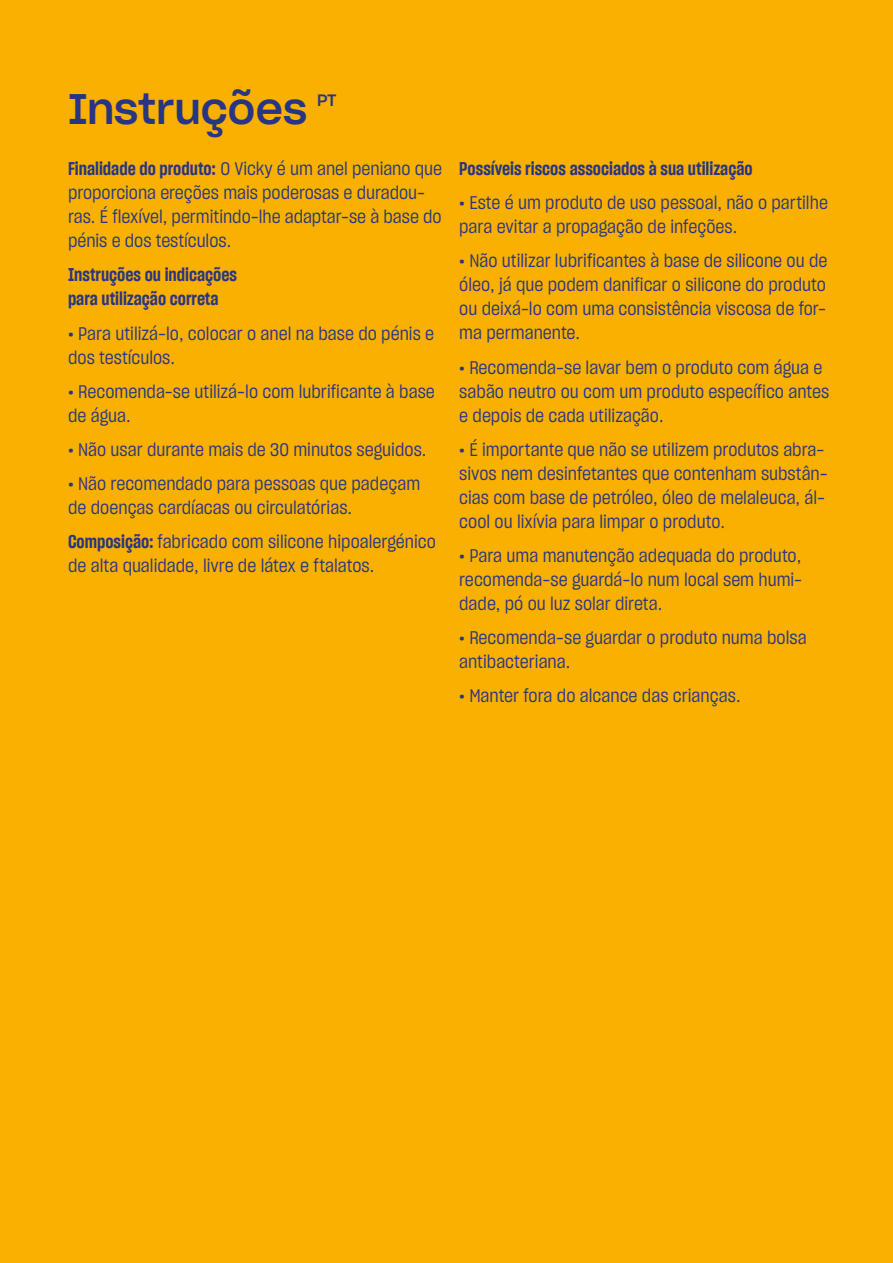
<style>
.page{position:relative;width:893px;height:1263px;background:#f9b000}
.page>*{position:absolute;margin:0;border:0;box-sizing:border-box;transform-origin:0 0}
.t1{font:42px "Sharp Grotesk Medium 20";letter-spacing:.005em;color:#283583}
.t2{font:18px/24px "Sharp Grotesk Book 16";color:#283583}
.t3{font:18px/24px "Sharp Grotesk Sm Bold 15";color:#283583}
.t4{font:16.2px "Sharp Grotesk Medium 20";color:#283583}
.s1{font-family:"Sharp Grotesk Sm Bold 15"}
.s2{font-family:"Sharp Grotesk Sm Bold 20"}
</style>
<div class="page">
<h1 class="t1" style="left:68px;top:73px;width:241px">Instruções</h1>
<p class="t4" style="left:317px;top:86px;width:21px">PT</p>
<p class="t2" style="left:68px;top:156px;width:375px"><span class="s1">Finalidade do produto:</span> O Vicky é um anel peniano que proporciona ereções mais poderosas e duradou&shy;ras. É flexível, permitindo-lhe adaptar-se à base do pénis e dos testículos.</p>
<p class="t3" style="left:68px;top:262px;width:170px">Instruções ou indicações para utilização correta</p>
<p class="t2" style="left:68px;top:321px;width:368px"><span class="s2">·</span> Para utilizá-lo, colocar o anel na base do pénis e dos testículos.</p>
<p class="t2" style="left:68px;top:379px;width:368px"><span class="s2">·</span> Recomenda-se utilizá-lo com lubrificante à base de água.</p>
<p class="t2" style="left:68px;top:432px;width:360px;line-height:34.2px"><span class="s2">·</span> Não usar durante mais de 30 minutos seguidos. <span class="s2">·</span> Não recomendado para pessoas que padeçam</p>
<p class="t2" style="left:68px;top:490px;width:369px;line-height:34.2px">de doenças cardíacas ou circulatórias.<br><span class="s1">Composição:</span> fabricado com silicone hipoalergénico</p>
<p class="t2" style="left:68px;top:554px;width:308px">de alta qualidade, livre de látex e ftalatos.</p>
<p class="t3" style="left:459px;top:156px;width:295px">Possíveis riscos associados à sua utilização</p>
<p class="t2" style="left:459px;top:191px;width:370px"><span class="s2">·</span> Este é um produto de uso pessoal, não o partilhe para evitar a propagação de infeções.</p>
<p class="t2" style="left:459px;top:249px;width:370px;text-align:justify"><span class="s2">·</span> Não utilizar lubrificantes à base de silicone ou de óleo, já que podem danificar o silicone do produto ou deixá-lo com uma consistência viscosa de for&shy;ma permanente.</p>
<p class="t2" style="left:459px;top:355px;width:372px"><span class="s2">·</span> Recomenda-se lavar bem o produto com água e sabão neutro ou com um produto específico antes e depois de cada utilização.</p>
<p class="t2" style="left:459px;top:437px;width:370px"><span class="s2">·</span> É importante que não se utilizem produtos abra&shy;sivos nem desinfetantes que contenham substân&shy;cias com base de petróleo, óleo de melaleuca, ál&shy;cool ou lixívia para limpar o produto.</p>
<p class="t2" style="left:459px;top:543px;width:344px;text-align:justify"><span class="s2">·</span> Para uma manutenção adequada do produto, recomenda-se guardá-lo num local sem humi&shy;dade, pó ou luz solar direta.</p>
<p class="t2" style="left:459px;top:626px;width:349px"><span class="s2">·</span> Recomenda-se guardar o produto numa bolsa antibacteriana.</p>
<p class="t2" style="left:459px;top:684px;width:283px"><span class="s2">·</span> Manter fora do alcance das crianças.</p>
</div>
